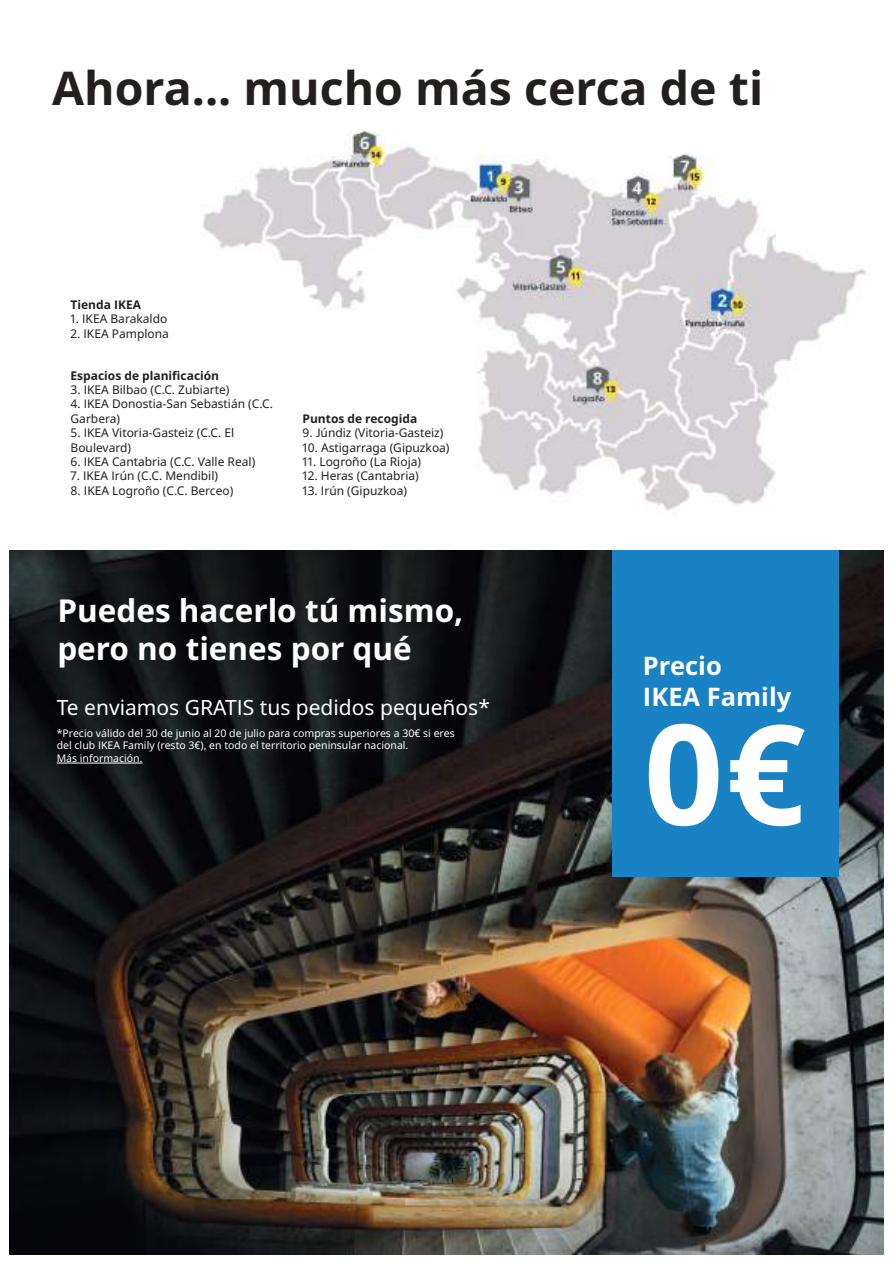
<style>
.page{position:relative;width:893px;height:1263px;background:#fff}
.page>*{position:absolute;margin:0;border:0;box-sizing:border-box;transform-origin:0 0}
.t1{font:700 139.5px "Noto IKEA Latin";color:#fff}
.t2{font:700 46.5px "Noto IKEA Latin";color:#241f1f}
.t3{font:700 31.5px/37.8px "Noto IKEA Latin";color:#fff}
.t4{font:700 25.5px/30.6px "Noto IKEA Latin";color:#fff}
.t5{font:21px "Noto IKEA Latin";color:#fff}
.t6{font:12px/14.4px "Noto IKEA Latin";color:#241f1f}
.t7{font:700 12px "Noto IKEA Latin";color:#241f1f}
.t8{font:10.5px/12.6px "Noto IKEA Latin";color:#fff}
</style>
<div class="page">
<img style="left:9px;top:551px;width:874px;height:703px">
<img style="left:203px;top:130px;width:664px;height:381px">
<hr style="left:57px;top:763px;width:86px;height:1px;background:#fff">
<div style="left:612px;top:551px;width:226px;height:326px;background:#1882c5"></div>
<h2 class="t2" style="left:52px;top:55px;width:713px">Ahora... mucho más cerca de ti</h2>
<p class="t7" style="left:71px;top:296px;width:72px">Tienda IKEA</p>
<p class="t6" style="left:71px;top:311px;width:98px">1. IKEA Barakaldo</p>
<p class="t6" style="left:71px;top:326px;width:100px">2. IKEA Pamplona</p>
<p class="t7" style="left:71px;top:367px;width:150px">Espacios de planificación</p>
<p class="t6" style="left:71px;top:382px;width:160px">3. IKEA Bilbao (C.C. Zubiarte)</p>
<p class="t6" style="left:71px;top:396px;width:204px">4. IKEA Donostia-San Sebastián (C.C.<br>Garbera)</p>
<p class="t6" style="left:71px;top:425px;width:165px">5. IKEA Vitoria-Gasteiz (C.C. El<br>Boulevard)</p>
<p class="t6" style="left:71px;top:454px;width:186px">6. IKEA Cantabria (C.C. Valle Real)</p>
<p class="t6" style="left:71px;top:468px;width:149px">7. IKEA Irún (C.C. Mendibil)</p>
<p class="t6" style="left:71px;top:483px;width:164px">8. IKEA Logroño (C.C. Berceo)</p>
<p class="t7" style="left:302px;top:410px;width:116px">Puntos de recogida</p>
<p class="t6" style="left:302px;top:425px;width:143px">9. Júndiz (Vitoria-Gasteiz)</p>
<p class="t6" style="left:302px;top:439px;width:149px">10. Astigarraga (Gipuzkoa)</p>
<p class="t6" style="left:302px;top:454px;width:120px">11. Logroño (La Rioja)</p>
<p class="t6" style="left:302px;top:468px;width:118px">12. Heras (Cantabria)</p>
<p class="t6" style="left:302px;top:483px;width:106px">13. Irún (Gipuzkoa)</p>
<h3 class="t3" style="left:57px;top:591px;width:407px">Puedes hacerlo tú mismo, pero no tienes por qué</h3>
<h3 class="t5" style="left:57px;top:693px;width:435px">Te enviamos GRATIS tus pedidos pequeños*</h3>
<p class="t8" style="left:57px;top:726px;width:399px">*Precio válido del 30 de junio al 20 de julio para compras superiores a 30€ si eres del club IKEA Family (resto 3€), en todo el territorio peninsular nacional.<br>Más información.</p>
<h3 class="t4" style="left:643px;top:650px;width:150px">Precio<br>IKEA Family</h3>
<h1 class="t1" style="left:641px;top:676px;width:166px">0€</h1>
</div>
